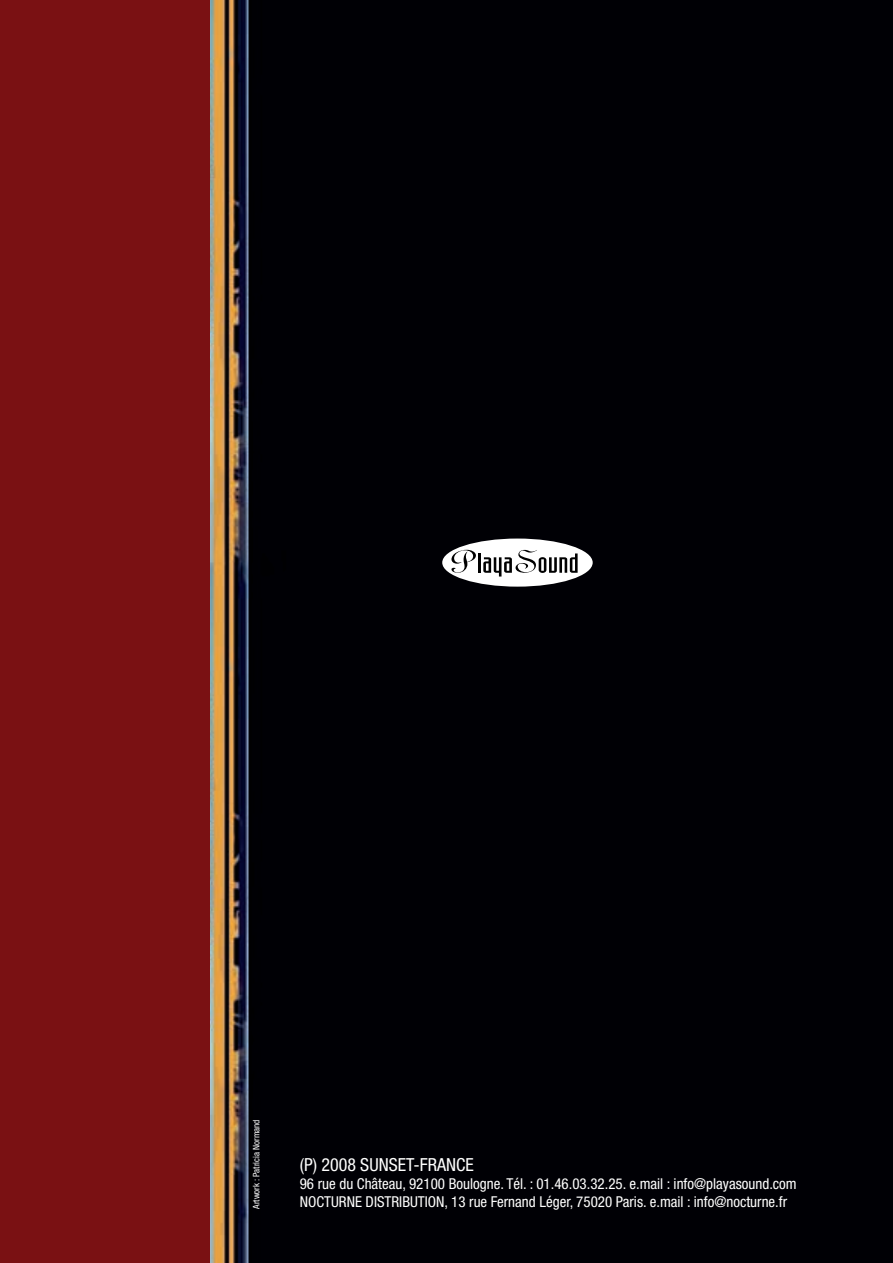
<style>
.page{position:relative;width:893px;height:1263px;background:#fff}
.page>*{position:absolute;margin:0;border:0;box-sizing:border-box;transform-origin:0 0}
.t1{font:condensed 18px "Helvetica Neue";color:#fff}
.t2{font:condensed 15px "Helvetica Neue";color:#fff}
.t3{font:condensed 9px "Helvetica Neue";color:#fff}
</style>
<div class="page">
<div style="left:686px;top:0;width:207px;height:1263px;background:#000005"></div>
<div style="left:510px;top:0;width:176px;height:1263px;background:#000005"></div>
<img style="left:210px;top:0;width:300px;height:1263px">
<div style="left:0;top:0;width:210px;height:1263px;background:#7a1113"></div>
<div style="left:442px;top:538px;width:151px;height:49px;background:#fff;border-radius:50%"></div>
<svg style="left:451px;top:550px;width:25px;height:23px"></svg>
<hr style="left:478px;top:553px;width:3px;height:20px;background:#000">
<svg style="left:483px;top:550px;width:95px;height:26px"></svg>
<p class="t3" style="left:251px;top:1209px;width:91px;rotate:-90deg">Artwork : Patricia Normand</p>
<p class="t1" style="left:300px;top:1154px;width:174px">(P) 2008 SUNSET-FRANCE</p>
<p class="t2" style="left:300px;top:1175px;width:498px">96 rue du Château, 92100 Boulogne. Tél. : 01.46.03.32.25. e.mail : info@playasound.com</p>
<p class="t2" style="left:300px;top:1193px;width:489px">Nocturn e Distribution, 13 rue Fernand Léger, 75020 Paris. e.mail : info@nocturne.fr</p>
</div>
